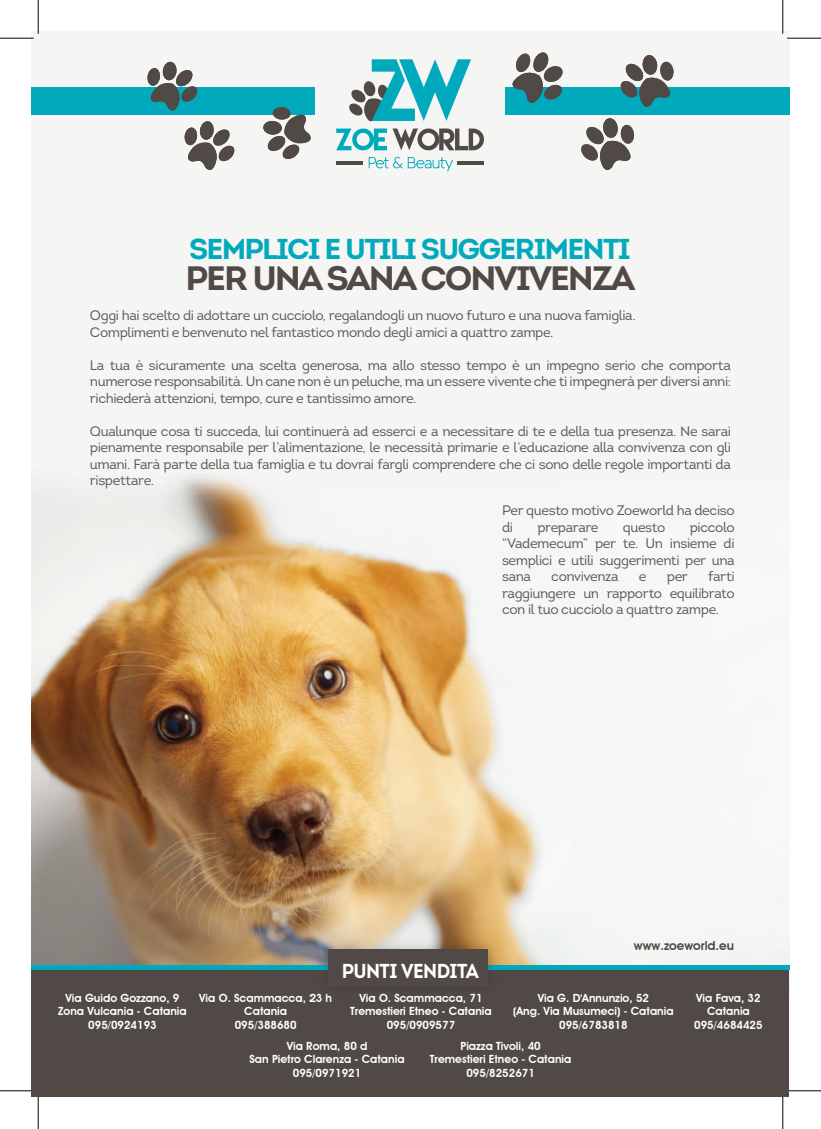
<style>
.page{position:relative;width:821px;height:1129px;background:#fff}
.page>*{position:absolute;margin:0;border:0;box-sizing:border-box;transform-origin:0 0}
.t1{font:33.75px "Intro Bold Caps";letter-spacing:-.06em;color:#514946}
.t2{font:28.75px "Intro Bold Caps";letter-spacing:-.06em;color:#00aabc}
.t3{font:700 20.12px "Intro";letter-spacing:-.03em;color:#fff;scale:.93 1}
.t4{font:13.75px/16.5px "Intro";letter-spacing:-.03em;color:#57585a;text-align:justify}
.t5{font:600 12.5px "Avant Garde IT Cby BT";color:#514946}
.t6{font:600 11.25px/13.5px "Avant Garde IT Cby BT";color:#fff;text-align:center}
</style>
<div class="page">
<img style="left:31px;top:31px;width:758px;height:966px">
<div style="left:31px;top:970px;width:757px;height:127px;background:#514946"></div>
<svg style="left:368px;top:157px;width:85px;height:14px"></svg>
<hr style="left:336px;top:162px;width:27px;height:3px;background:#514946">
<hr style="left:457px;top:162px;width:27px;height:3px;background:#514946">
<svg style="left:336px;top:59px;width:148px;height:91px"></svg>
<div style="left:31px;top:88px;width:283px;height:27px;background:#00aabc"></div>
<div style="left:505px;top:88px;width:284px;height:27px;background:#00aabc"></div>
<div style="left:31px;top:965px;width:758px;height:5px;background:#00aabc"></div>
<img style="left:312px;top:933px;width:192px;height:37px">
<div style="left:328px;top:949px;width:160px;height:38px;background:#514946"></div>
<svg style="left:272px;top:107px;width:19px;height:13px"></svg>
<svg style="left:264px;top:109px;width:50px;height:51px"></svg>
<svg style="left:508px;top:51px;width:55px;height:52px"></svg>
<svg style="left:619px;top:55px;width:55px;height:52px"></svg>
<svg style="left:147px;top:61px;width:51px;height:50px"></svg>
<svg style="left:580px;top:118px;width:54px;height:56px"></svg>
<svg style="left:184px;top:121px;width:51px;height:53px"></svg>
<hr style="left:0;top:38px;width:34px;height:1px;background:#000">
<hr style="left:787px;top:38px;width:33px;height:1px;background:#000">
<hr style="left:0;top:1090px;width:34px;height:1px;background:#000">
<hr style="left:787px;top:1090px;width:33px;height:1px;background:#000">
<hr style="left:38px;top:0;width:1px;height:34px;background:#000">
<hr style="left:38px;top:1095px;width:1px;height:34px;background:#000">
<hr style="left:782px;top:0;width:1px;height:34px;background:#000">
<hr style="left:782px;top:1095px;width:1px;height:34px;background:#000">
<h2 class="t2" style="left:189px;top:230px;width:443px">SEMPLICI E UTILI SUGGERIMENTI</h2>
<h1 class="t1" style="left:185px;top:257px;width:451px">PER UNA SANA CONVIVENZA</h1>
<p class="t4" style="left:90px;top:307px;width:547px">Oggi hai scelto di adottare un cucciolo, regalandogli un nuovo futuro e una nuova famiglia.<br>Complimenti e benvenuto nel fantastico mondo degli amici a quattro zampe.</p>
<p class="t4" style="left:90px;top:357px;width:642px">La tua è sicuramente una scelta generosa, ma allo stesso tempo è un impegno serio che comporta numerose responsabilità. Un cane non è un peluche, ma un essere vivente che ti impegnerà per diversi anni: richiederà attenzioni, tempo, cure e tantissimo amore.</p>
<p class="t4" style="left:90px;top:423px;width:642px">Qualunque cosa ti succeda, lui continuerà ad esserci e a necessitare di te e della tua presenza. Ne sarai pienamente responsabile per l’alimentazione, le necessità primarie e l’educazione alla convivenza con gli umani. Farà parte della tua famiglia e tu dovrai fargli comprendere che ci sono delle regole importanti da rispettare.</p>
<p class="t4" style="left:502px;top:502px;width:234px">Per questo motivo Zoeworld ha deciso di</p>
<p class="t4" style="left:502px;top:519px;width:234px;text-indent:188px">piccolo “Vademecum” per te. Un insieme di semplici e utili suggerimenti per una sana</p>
<p class="t4" style="left:537px;top:519px;width:62px">preparare</p>
<p class="t4" style="left:622px;top:519px;width:44px">questo</p>
<p class="t4" style="left:502px;top:568px;width:234px;text-indent:206px">farti raggiungere un rapporto equilibrato con il tuo cucciolo a quattro zampe.</p>
<p class="t4" style="left:551px;top:568px;width:69px">convivenza</p>
<p class="t4" style="left:639px;top:568px;width:9px">e</p>
<p class="t4" style="left:666px;top:568px;width:22px">per</p>
<h3 class="t3" style="left:342px;top:957px;width:149px">PUNTI VENDITA</h3>
<p class="t5" style="left:634px;top:937px;width:102px">www.zoeworld.eu</p>
<p class="t6" style="left:58px;top:990px;width:130px">Via Guido Gozzano, 9<br>Zona Vulcania - Catania<br>095/0924193</p>
<p class="t6" style="left:199px;top:990px;width:134px">Via O. Scammacca, 23 h<br>Catania<br>095/388680</p>
<p class="t6" style="left:350px;top:990px;width:143px">Via O. Scammacca, 71<br>Tremestieri Etneo - Catania<br>095/0909577</p>
<p class="t6" style="left:249px;top:1039px;width:156px">Via Roma, 80 d<br>San Pietro Clarenza - Catania<br>095/0971921</p>
<p class="t6" style="left:430px;top:1039px;width:143px">Piazza Tivoli, 40<br>Tremestieri Etneo - Catania<br>095/8252671</p>
<p class="t6" style="left:513px;top:990px;width:162px">Via G. D'Annunzio, 52<br>(Ang. Via Musumeci) - Catania<br>095/6783818</p>
<p class="t6" style="left:694px;top:990px;width:70px">Via Fava, 32<br>Catania<br>095/4684425</p>
</div>
